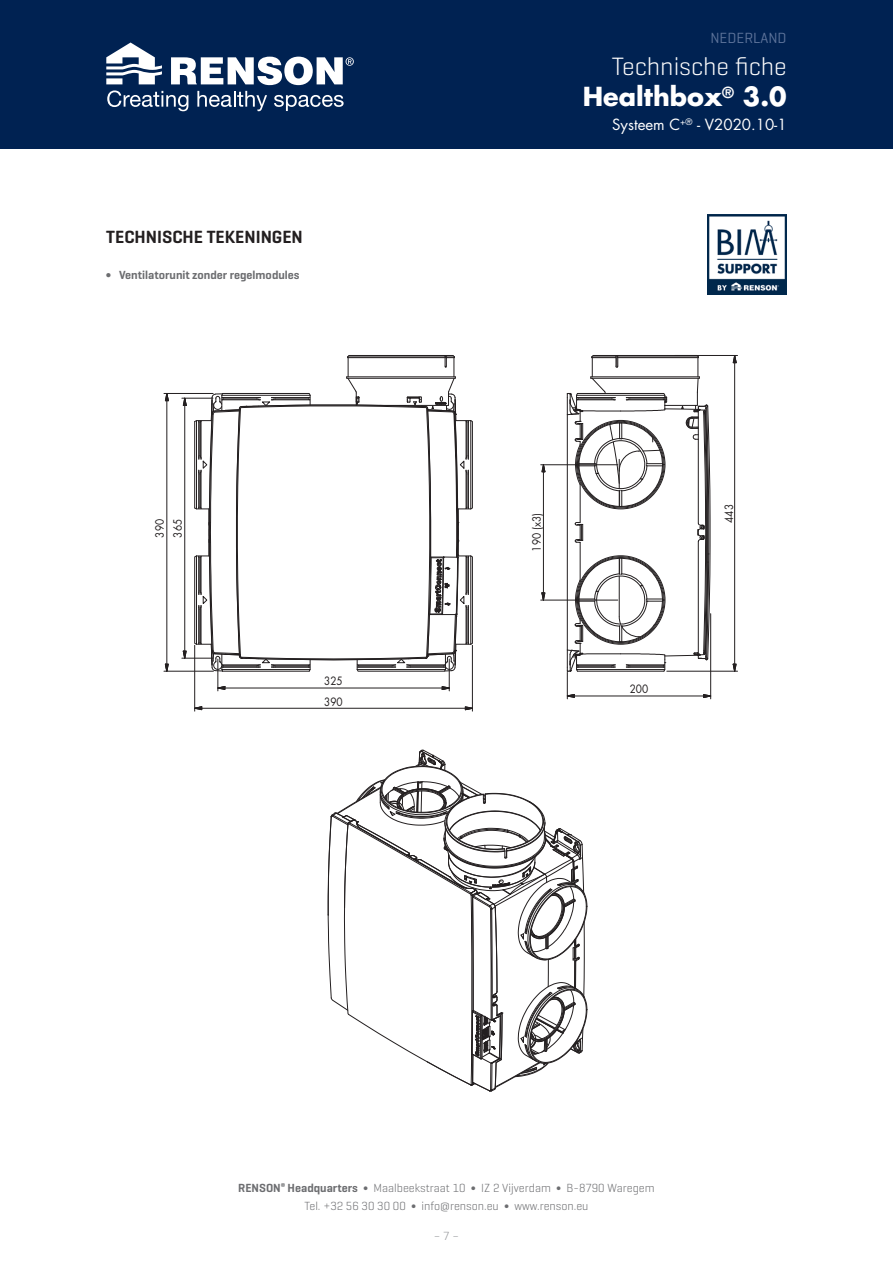
<style>
.page{position:relative;width:893px;height:1263px;background:#fff}
.page>*{position:absolute;margin:0;border:0;box-sizing:border-box;transform-origin:0 0}
.t1{font:300 25.5px "Geogrotesque";color:#fff}
.t2{font:700 25.5px "Futura Std";color:#fff}
.Titel_Paragraaf{font:600 18px "Geogrotesque";color:#231f20}
.t3{font:15px "Futura Std";color:#fff}
.t4{font:15px "Geogrotesque";color:#5d739a}
.t5{font:300 12px/18px "Geogrotesque";color:#6c6d70;text-align:center}
.Insprong_1{font:600 12px "Geogrotesque";color:#6c6d70}
.t6{font:300 12px "Geogrotesque";color:#939598}
.t7{font:11.1px/17.9px "Futura Std";color:#231f20;scale:.9 1}
.s1{font-weight:600}
</style>
<div class="page">
<div style="left:0;top:0;width:893px;height:149px;background:#002252"></div>
<svg style="left:106px;top:43px;width:248px;height:68px"></svg>
<svg style="left:183px;top:651px;width:4px;height:7px"></svg>
<svg style="left:183px;top:397px;width:4px;height:12px"></svg>
<hr style="left:184px;top:405px;width:1px;height:246px;background:#231f20">
<hr style="left:182px;top:658px;width:31px;height:1px;background:#231f20">
<hr style="left:182px;top:398px;width:31px;height:1px;background:#231f20">
<svg style="left:193px;top:355px;width:519px;height:737px"></svg>
<hr style="left:543px;top:472px;width:1px;height:121px;background:#231f20">
<hr style="left:541px;top:600px;width:77px;height:1px;background:#231f20">
<hr style="left:541px;top:464px;width:77px;height:1px;background:#231f20">
<svg style="left:733px;top:664px;width:3px;height:7px"></svg>
<svg style="left:733px;top:356px;width:3px;height:10px"></svg>
<hr style="left:734px;top:363px;width:1px;height:301px;background:#231f20">
<hr style="left:675px;top:355px;width:62px;height:1px;background:#231f20">
<hr style="left:667px;top:671px;width:70px;height:1px;background:#231f20">
<svg style="left:165px;top:664px;width:4px;height:7px"></svg>
<svg style="left:165px;top:394px;width:4px;height:10px"></svg>
<hr style="left:167px;top:401px;width:1px;height:263px;background:#231f20">
<hr style="left:164px;top:671px;width:49px;height:1px;background:#231f20">
<hr style="left:164px;top:393px;width:49px;height:1px;background:#231f20">
<img style="left:707px;top:215px;width:80px;height:79px">
<p class="Titel_Paragraaf" style="left:106px;top:226px;width:198px">TECHNISCHE TEKENINGEN</p>
<p class="Insprong_1" style="left:106px;top:268px;width:195px">∫ Ventilatorunit zonder regelmodules</p>
<p class="t7" style="left:151px;top:537px;width:22px;rotate:-90deg">390<br>365</p>
<p class="t7" style="left:324px;top:672px;width:22px">325</p>
<p class="t7" style="left:324px;top:693px;width:22px">390</p>
<p class="t4" style="left:710px;top:29px;width:78px">NEDERLAND</p>
<h1 class="t1" style="left:612px;top:50px;width:177px">Technische fiche</h1>
<h1 class="t2" style="left:583px;top:80px;width:205px">Healthbox<sup>®</sup> 3.0</h1>
<p class="t3" style="left:612px;top:115px;width:176px">Systeem C<sup>+®</sup> - V2020.10-1</p>
<p class="t7" style="left:528px;top:552px;width:44px;rotate:-90deg">190 (x3)</p>
<p class="t7" style="left:630px;top:680px;width:22px">200</p>
<p class="t7" style="left:720px;top:523px;width:22px;rotate:-90deg">443</p>
<p class="t5" style="left:238px;top:1179px;width:418px"><span class="s1">RENSON</span><sup>®</sup> <span class="s1">Headquarters</span> ∫ Maalbeekstraat 10 ∫ IZ 2 Vijverdam ∫ B-8790 Waregem<br>Tel. +32 56 30 30 00 ∫ info@renson.eu ∫ www.renson.eu</p>
<p class="t6" style="left:434px;top:1228px;width:27px">– 7 –</p>
</div>
